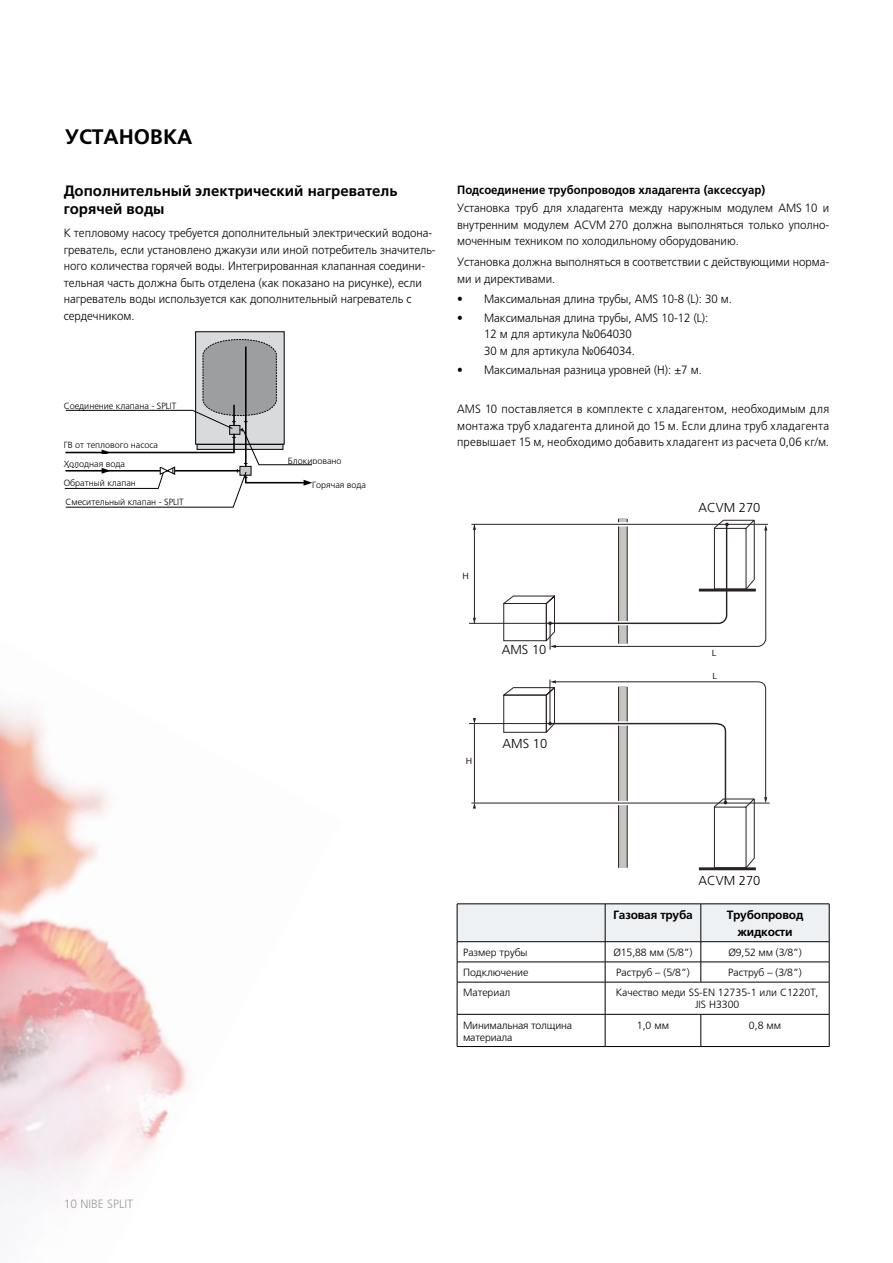
<style>
.page{position:relative;width:893px;height:1263px;background:#fff}
.page>*{position:absolute;margin:0;border:0;box-sizing:border-box;transform-origin:0 0}
.t1{font:700 21px "Frutiger LTCYR";color:#000}
.t2{font:700 15px/18px "Frutiger LTCYR";color:#000}
.t3{font:300 12.9px "Frutiger";color:#000}
.t4{font:300 12px/16.5px "Frutiger LTCYR";color:#000;scale:.95 1}
.t5{font:700 12px "Frutiger LTCYR";color:#000;scale:.95 1}
.t6{font:700 12px/16.5px "Frutiger LTCYR";color:#000;text-align:center}
.t7{font:300 12px "Frutiger";color:#9c9e9f}
.t8{font:300 10.5px/12px "Frutiger LTCYR";color:#000;text-align:center}
.t9{font:10.35px "Helvetica";color:#000}
.t10{font:9.15px "Gothic BBB Pro Medium 90 msp RKSJ H";color:#282322;scale:1.07 1}
.t11{font:300 9px/18.9px "Frutiger LTCYR";color:#000}
.s1{font-family:"Frutiger"}
</style>
<div class="page">
<img style="left:0;top:706px;width:188px;height:492px">
<div style="left:195px;top:331px;width:89px;height:113px;background:#d9dadb;border:1px solid #000"></div>
<svg style="left:64px;top:339px;width:248px;height:169px"></svg>
<div style="left:619px;top:518px;width:8px;height:125px;background:#c6c4c1"></div>
<hr style="left:469px;top:623px;width:81px;height:1px;background:#282322">
<hr style="left:699px;top:867px;width:57px;height:3px;background:#282322">
<hr style="left:469px;top:723px;width:81px;height:1px;background:#282322">
<hr style="left:550px;top:679px;width:1px;height:45px;background:#282322">
<svg style="left:471px;top:519px;width:298px;height:131px"></svg>
<svg style="left:471px;top:680px;width:299px;height:189px"></svg>
<hr style="left:829px;top:982px;width:1px;height:32px;background:#000">
<hr style="left:457px;top:903px;width:148px;height:1px;background:#000">
<hr style="left:605px;top:903px;width:96px;height:1px;background:#000">
<hr style="left:701px;top:903px;width:128px;height:1px;background:#000">
<svg style="left:457px;top:904px;width:373px;height:78px"></svg>
<hr style="left:457px;top:982px;width:148px;height:1px;background:#000">
<hr style="left:457px;top:982px;width:1px;height:32px;background:#000">
<hr style="left:605px;top:982px;width:96px;height:1px;background:#000">
<hr style="left:605px;top:982px;width:1px;height:32px;background:#000">
<hr style="left:701px;top:982px;width:128px;height:1px;background:#000">
<hr style="left:457px;top:1014px;width:148px;height:1px;background:#000">
<hr style="left:457px;top:1014px;width:1px;height:32px;background:#000">
<hr style="left:605px;top:1014px;width:96px;height:1px;background:#000">
<hr style="left:605px;top:1014px;width:1px;height:32px;background:#000">
<hr style="left:701px;top:1014px;width:128px;height:1px;background:#000">
<hr style="left:701px;top:1014px;width:1px;height:32px;background:#000">
<hr style="left:829px;top:1014px;width:1px;height:32px;background:#000">
<hr style="left:457px;top:1046px;width:148px;height:1px;background:#000">
<hr style="left:605px;top:1046px;width:96px;height:1px;background:#000">
<hr style="left:701px;top:1046px;width:128px;height:1px;background:#000">
<div style="left:64px;top:385px;width:128px;height:24px;background:#fff"></div>
<div style="left:288px;top:441px;width:90px;height:23px;background:#fff"></div>
<div style="left:65px;top:492px;width:160px;height:13px;background:#fff"></div>
<div style="left:64px;top:475px;width:89px;height:11px;background:#fff"></div>
<div style="left:64px;top:434px;width:122px;height:14px;background:#fff"></div>
<div style="left:64px;top:454px;width:103px;height:13px;background:#fff"></div>
<h1 class="t1" style="left:65px;top:125px;width:129px">УСТАНОВКА</h1>
<p class="t2" style="left:64px;top:182px;width:335px">Дополнительный электрический нагреватель горячей воды</p>
<p class="t4" style="left:64px;top:225px;width:393px">К тепловому насосу требуется дополнительный электрический водона&shy;греватель, если установлено джакузи или иной потребитель значитель&shy;ного количества горячей воды. Интегрированная клапанная соедини&shy;тельная часть должна быть отделена (как показано на рисунке), если нагреватель воды используется как дополнительный нагреватель с сердечником.</p>
<p class="t9" style="left:82px;top:184px;width:15px">VV</p>
<p class="t9" style="left:82px;top:204px;width:15px">KV</p>
<p class="t9" style="left:313px;top:224px;width:15px">VV</p>
<p class="t9" style="left:81px;top:232px;width:66px">BACKVENTIL</p>
<p class="t9" style="left:115px;top:395px;width:75px">Ventilkoppel-del</p>
<p class="t11" style="left:64px;top:397px;width:114px">Соединение клапана - SPLIT</p>
<p class="t9" style="left:67px;top:433px;width:92px">Vv från värmepump</p>
<p class="t11" style="left:64px;top:436px;width:96px">ГВ от теплового насоса<br>Холодная вода</p>
<p class="t9" style="left:67px;top:456px;width:14px">Kv</p>
<p class="t9" style="left:66px;top:475px;width:49px">Backventil</p>
<p class="t11" style="left:64px;top:474px;width:74px">Обратный клапан</p>
<p class="t9" style="left:125px;top:492px;width:95px">Blandningsventil-del</p>
<p class="t11" style="left:65px;top:493px;width:120px">Смесительный клапан - SPLIT</p>
<p class="t9" style="left:288px;top:450px;width:40px">Proppas</p>
<p class="t11" style="left:288px;top:452px;width:55px">Блокировано</p>
<p class="t11" style="left:312px;top:475px;width:55px">Горячая вода</p>
<p class="t9" style="left:313px;top:476px;width:14px">Vv</p>
<p class="t5" style="left:457px;top:183px;width:326px">Подсоединение трубопроводов хладагента (аксессуар)</p>
<p class="t4" style="left:457px;top:200px;width:393px;text-align:justify">Установка труб для хладагента между наружным модулем AMS 10 и внутренним модулем ACVM 270 должна выполняться только уполно&shy;моченным техником по холодильному оборудованию.</p>
<p class="t4" style="left:457px;top:254px;width:393px">Установка должна выполняться в соответствии с действующими норма&shy;ми и директивами.</p>
<p class="t4" style="left:457px;top:291px;width:291px">• Максимальная длина трубы, AMS 10-8 (L): 30 м.</p>
<p class="t4" style="left:484px;top:310px;width:237px;text-indent:-27px">• Максимальная длина трубы, AMS 10-12 (L):<br>12 м для артикула №064030<br>30 м для артикула №064034.</p>
<p class="t4" style="left:457px;top:361px;width:259px">• Максимальная разница уровней (H): ±7 м.</p>
<p class="t4" style="left:457px;top:401px;width:393px;text-align:justify">AMS 10 поставляется в комплекте с хладагентом, необходимым для монтажа труб хладагента длиной до 15 м. Если длина труб хладагента превышает 15 м, необходимо добавить хладагент из расчета 0,06 кг/м.</p>
<p class="t3" style="left:698px;top:500px;width:63px">ACVM 270</p>
<p class="t10" style="left:462px;top:570px;width:7px">H</p>
<p class="t3" style="left:502px;top:643px;width:46px">AMS 10</p>
<p class="t10" style="left:466px;top:755px;width:7px">H</p>
<p class="t3" style="left:503px;top:736px;width:46px">AMS 10</p>
<p class="t10" style="left:712px;top:647px;width:6px">L</p>
<p class="t10" style="left:712px;top:670px;width:6px">L</p>
<p class="t3" style="left:698px;top:873px;width:63px">ACVM 270</p>
<p class="t6" style="left:613px;top:907px;width:81px">Газовая труба</p>
<p class="t6" style="left:727px;top:907px;width:78px">Трубопровод жидкости</p>
<p class="t8" style="left:463px;top:946px;width:66px">Размер трубы</p>
<p class="t8" style="left:613px;top:946px;width:81px"><span class="s1">Ø</span>15,88 мм (5/8”)</p>
<p class="t8" style="left:728px;top:946px;width:75px"><span class="s1">Ø</span>9,52 мм (3/8”)</p>
<p class="t8" style="left:463px;top:967px;width:67px">Подключение</p>
<p class="t8" style="left:616px;top:967px;width:75px">Раструб – (5/8”)</p>
<p class="t8" style="left:728px;top:967px;width:75px">Раструб – (3/8”)</p>
<p class="t8" style="left:463px;top:987px;width:49px">Материал</p>
<p class="t8" style="left:616px;top:987px;width:204px">Качество меди SS-EN 12735-1 или C1220T,<br>JIS H3300</p>
<p class="t8" style="left:463px;top:1019px;width:111px;text-align:left">Минимальная толщина материала</p>
<p class="t8" style="left:637px;top:1019px;width:34px">1,0 мм</p>
<p class="t8" style="left:749px;top:1019px;width:34px">0,8 мм</p>
<p class="t7" style="left:64px;top:1197px;width:71px">10 NIBE SPLIT</p>
</div>
